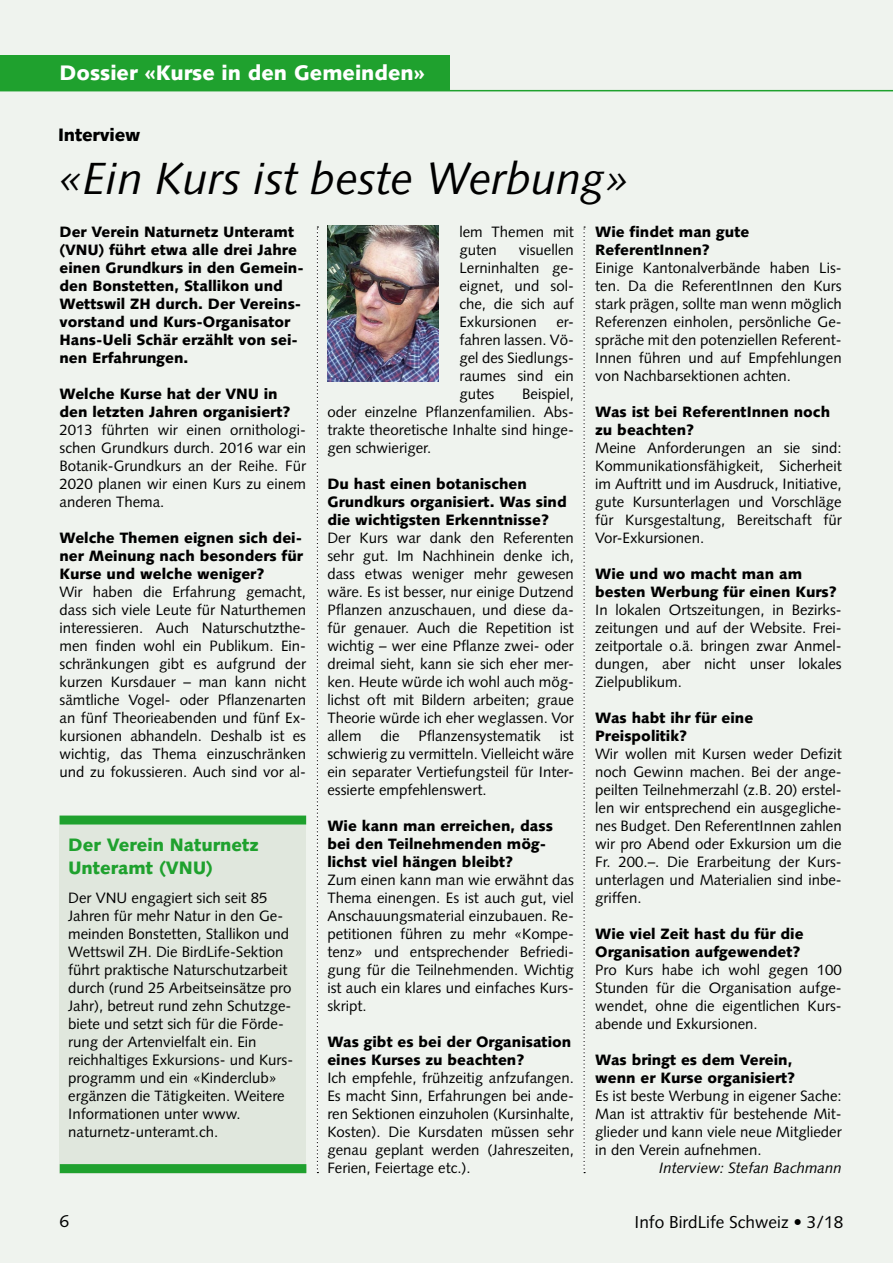
<style>
.page{position:relative;width:893px;height:1263px;background:#eff3ee}
.page>*{position:absolute;margin:0;border:0;box-sizing:border-box;transform-origin:0 0}
.t1{font:italic 45px "Syntax LT";color:#000}
.t2{font:900 21px "Syntax LT";color:#fff}
.t3{font:900 18px/22.5px "Syntax LT";color:#1fa12e}
.t4{font:900 18px "Syntax LT";letter-spacing:-.01em;color:#000}
.t5{font:17.25px "Syntax LT";color:#000}
.t6{font:15px/18px "Syntax LT";color:#000;text-align:justify}
.t7{font:900 15px/18px "Syntax LT";color:#000}
.t8{font:italic 15px "Syntax LT";color:#000}
</style>
<div class="page">
<hr style="left:0;top:90px;width:893px;height:1px;background:#1fa12e">
<svg style="left:583px;top:226px;width:2px;height:947px"></svg>
<svg style="left:317px;top:226px;width:1px;height:947px"></svg>
<div style="left:0;top:55px;width:450px;height:36px;background:#1fa12e"></div>
<img style="left:327px;top:226px;width:111px;height:155px">
<div style="left:60px;top:825px;width:246px;height:348px;background:#e0e7dd"></div>
<div style="left:60px;top:815px;width:246px;height:9px;background:#1fa12e"></div>
<div style="left:60px;top:1164px;width:246px;height:9px;background:#1fa12e"></div>
<h2 class="t2" style="left:59px;top:60px;width:367px">Dossier «Kurse in den Gemeinden»</h2>
<p class="t4" style="left:58px;top:125px;width:84px">Interview</p>
<h1 class="t1" style="left:58px;top:152px;width:572px">«Ein Kurs ist beste Werbung»</h1>
<p class="t7" style="left:60px;top:223px;width:246px">Der Verein Naturnetz Unteramt (VNU) führt etwa alle drei Jahre einen Grundkurs in den Gemein&shy;den Bonstetten, Stallikon und<br>Wettswil ZH durch. Der Vereins&shy;vorstand und Kurs-Organisator<br>Hans-Ueli Schär erzählt von sei&shy;nen Erfahrungen.</p>
<p class="t7" style="left:60px;top:385px;width:232px">Welche Kurse hat der VNU in den letzten Jahren organisiert?</p>
<p class="t6" style="left:60px;top:421px;width:248px">2013 führten wir einen ornithologi&shy;schen Grundkurs durch. 2016 war ein Botanik-Grundkurs an der Reihe. Für 2020 planen wir einen Kurs zu einem anderen Thema.</p>
<p class="t7" style="left:60px;top:529px;width:245px;text-align:justify">Welche Themen eignen sich dei&shy;ner Meinung nach besonders für Kurse und welche weniger?</p>
<p class="t6" style="left:60px;top:583px;width:248px">Wir haben die Erfahrung gemacht, dass sich viele Leute für Naturthemen interessieren. Auch Naturschutzthe&shy;men finden wohl ein Publikum. Ein&shy;schränkungen gibt es aufgrund der kurzen Kursdauer – man kann nicht sämtliche Vogel- oder Pflanzenarten an fünf Theorieabenden und fünf Ex&shy;kursionen abhandeln. Deshalb ist es wichtig, das Thema einzuschränken und zu fokussieren. Auch sind vor al-</p>
<p class="t3" style="left:68px;top:834px;width:192px">Der Verein Naturnetz<br>Unteramt (VNU)</p>
<p class="t6" style="left:68px;top:889px;width:225px;text-align:left">Der VNU engagiert sich seit 85<br>Jahren für mehr Natur in den Ge&shy;meinden Bonstetten, Stallikon und<br>Wettswil ZH. Die BirdLife-Sektion führt praktische Naturschutzarbeit durch (rund 25 Arbeitseinsätze pro<br>Jahr), betreut rund zehn Schutzge&shy;biete und setzt sich für die Förde&shy;rung der Artenvielfalt ein. Ein reichhaltiges Exkursions- und Kurs&shy;programm und ein «Kinderclub» ergänzen die Tätigkeiten. Weitere<br>Informationen unter www. naturnetz-unteramt.ch.</p>
<p class="t6" style="left:459px;top:223px;width:116px">lem Themen mit guten</p>
<p class="t6" style="left:459px;top:241px;width:116px;text-indent:60px">visuellen Lerninhalten ge&shy;eignet, und sol&shy;che, die sich auf Exkursionen</p>
<p class="t6" style="left:459px;top:313px;width:116px;text-indent:97px">er&shy;fahren lassen. Vö&shy;gel des Siedlungs&shy;raumes sind ein gutes</p>
<p class="t6" style="left:327px;top:385px;width:248px;text-indent:195px">Beispiel, oder einzelne Pflanzenfamilien. Abs&shy;trakte theoretische Inhalte sind hinge&shy;gen schwieriger.</p>
<p class="t7" style="left:327px;top:475px;width:241px">Du hast einen botanischen<br>Grundkurs organisiert. Was sind die wichtigsten Erkenntnisse?</p>
<p class="t6" style="left:327px;top:529px;width:248px">Der Kurs war dank den Referenten sehr gut. Im Nachhinein denke ich, dass etwas weniger mehr gewesen wäre. Es ist besser, nur einige Dutzend Pflanzen anzuschauen, und diese da&shy;für genauer. Auch die Repetition ist wichtig – wer eine Pflanze zwei- oder dreimal sieht, kann sie sich eher mer&shy;ken. Heute würde ich wohl auch mög&shy;lichst oft mit Bildern arbeiten; graue Theorie würde ich eher weglassen. Vor allem</p>
<p class="t6" style="left:380px;top:727px;width:21px">die</p>
<p class="t6" style="left:418px;top:727px;width:124px">Pflanzensystematik</p>
<p class="t6" style="left:327px;top:727px;width:248px;text-indent:232px">ist schwierig zu vermitteln. Vielleicht wäre ein separater Vertiefungsteil für Inter&shy;essierte empfehlenswert.</p>
<p class="t7" style="left:327px;top:817px;width:227px">Wie kann man erreichen, dass bei den Teilnehmenden mög&shy;lichst viel hängen bleibt?</p>
<p class="t6" style="left:327px;top:871px;width:248px;text-align:left">Zum einen kann man wie erwähnt das<br>Thema einengen. Es ist auch gut, viel<br>Anschauungsmaterial einzubauen. Re&shy;petitionen führen zu mehr «Kompe&shy;tenz» und entsprechender Befriedi&shy;gung für die Teilnehmenden. Wichtig ist auch ein klares und einfaches Kurs&shy;skript.</p>
<p class="t7" style="left:327px;top:1033px;width:245px">Was gibt es bei der Organisation eines Kurses zu beachten?</p>
<p class="t6" style="left:327px;top:1069px;width:248px">Ich empfehle, frühzeitig anfzufangen.<br>Es macht Sinn, Erfahrungen bei ande&shy;ren Sektionen einzuholen (Kursinhalte, Kosten). Die Kursdaten müssen sehr genau geplant werden (Jahreszeiten, Ferien, Feiertage etc.).</p>
<p class="t7" style="left:595px;top:223px;width:156px">Wie findet man gute<br>ReferentInnen?</p>
<p class="t6" style="left:595px;top:259px;width:248px;text-align:left">Einige Kantonalverbände haben Lis&shy;ten. Da die ReferentInnen den Kurs stark prägen, sollte man wenn möglich Referenzen einholen, persönliche Ge&shy;spräche mit den potenziellen Referent-Innen führen und auf Empfehlungen von Nachbarsektionen achten.</p>
<p class="t7" style="left:595px;top:403px;width:237px">Was ist bei ReferentInnen noch zu beachten?</p>
<p class="t6" style="left:595px;top:439px;width:248px">Meine Anforderungen an sie sind:<br>Kommunikationsfähigkeit, Sicherheit im Auftritt und im Ausdruck, Initiative, gute Kursunterlagen und Vorschläge für Kursgestaltung, Bereitschaft für Vor-Exkursionen.</p>
<p class="t7" style="left:595px;top:565px;width:243px">Wie und wo macht man am besten Werbung für einen Kurs?</p>
<p class="t6" style="left:595px;top:601px;width:248px;text-align:left">In lokalen Ortszeitungen, in Bezirks&shy;zeitungen und auf der Website. Frei&shy;zeitportale o.ä. bringen zwar Anmel&shy;dungen, aber nicht unser lokales<br>Zielpublikum.</p>
<p class="t7" style="left:595px;top:709px;width:160px">Was habt ihr für eine<br>Preispolitik?</p>
<p class="t6" style="left:595px;top:745px;width:248px;text-align:left">Wir wollen mit Kursen weder Defizit noch Gewinn machen. Bei der ange&shy;peilten Teilnehmerzahl (z.B. 20) erstel&shy;len wir entsprechend ein ausgegliche&shy;nes Budget. Den ReferentInnen zahlen wir pro Abend oder Exkursion um die Fr. 200.–. Die Erarbeitung der Kurs&shy;unterlagen und Materialien sind inbe&shy;griffen.</p>
<p class="t7" style="left:595px;top:925px;width:210px">Wie viel Zeit hast du für die<br>Organisation aufgewendet?</p>
<p class="t6" style="left:595px;top:961px;width:248px">Pro Kurs habe ich wohl gegen 100<br>Stunden für die Organisation aufge&shy;wendet, ohne die eigentlichen Kurs&shy;abende und Exkursionen.</p>
<p class="t7" style="left:595px;top:1051px;width:202px">Was bringt es dem Verein, wenn er Kurse organisiert?</p>
<p class="t6" style="left:595px;top:1087px;width:248px">Es ist beste Werbung in eigener Sache:<br>Man ist attraktiv für bestehende Mit&shy;glieder und kann viele neue Mitglieder in den Verein aufnehmen.</p>
<p class="t8" style="left:659px;top:1159px;width:184px">Interview: Stefan Bachmann</p>
<p class="t5" style="left:60px;top:1211px;width:11px">6</p>
<p class="t5" style="left:635px;top:1212px;width:210px">Info BirdLife Schweiz • 3/18</p>
</div>
